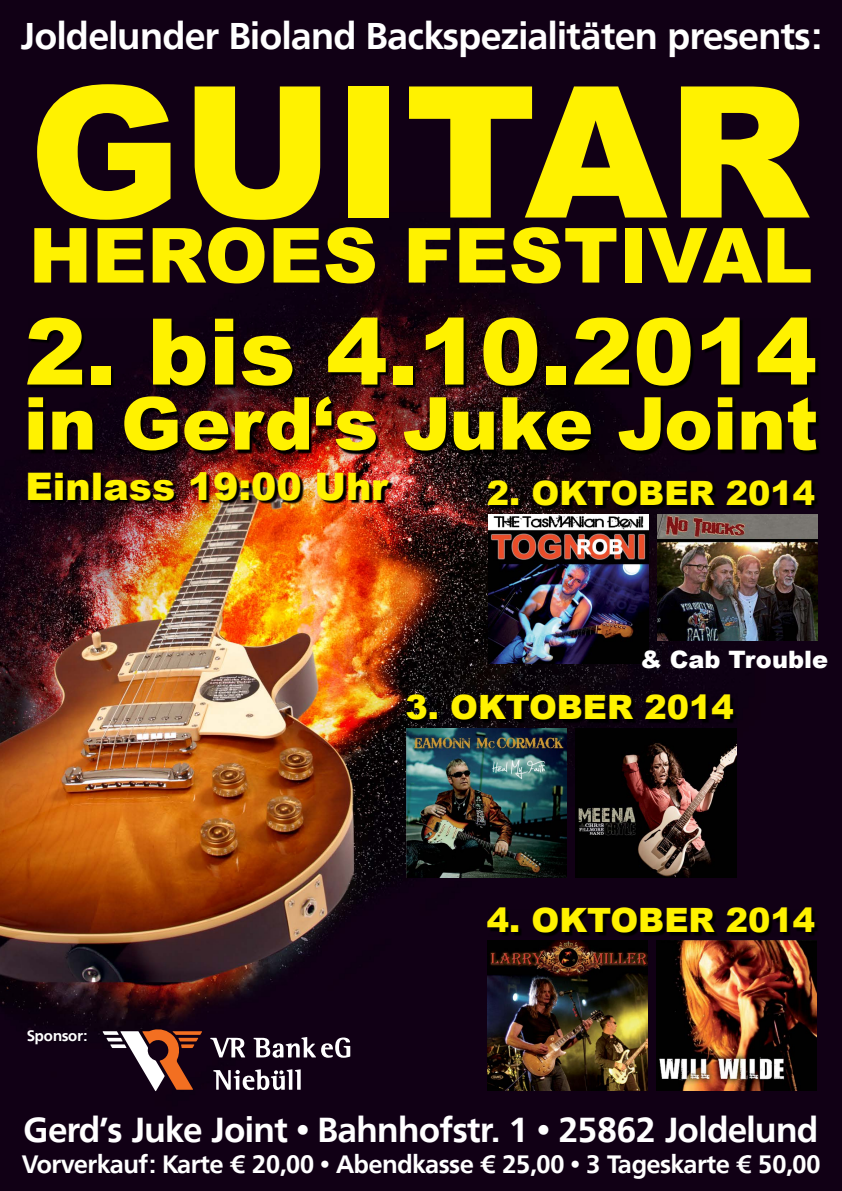
<style>
.page{position:relative;width:842px;height:1191px;background:#fff}
.page>*{position:absolute;margin:0;border:0;box-sizing:border-box;transform-origin:0 0}
.t1{font:900 183px "Arial";color:#fff200}
.t2{font:900 92px "Arial";color:#fff200}
.t3{font:900 76px "Arial";color:#fff200}
.t4{font:900 73px "Arial";color:#fff200}
.t5{font:900 37.95px "Arial";color:#fff200}
.t6{font:700 37px "Frutiger VR";color:#fff}
.t7{font:700 34.5px "Frutiger VR";color:#fff}
.t8{font:900 33.5px "Arial";color:#fff200}
.t9{font:700 25px "Frutiger VR";color:#fff}
.t10{font:900 24px "Arial";color:#fff}
.t11{font:700 15px "Frutiger VR";color:#fff}
</style>
<div class="page">
<img style="left:0;top:0;width:842px;height:1191px">
<svg style="left:29px;top:319px;width:792px;height:136px"></svg>
<svg style="left:103px;top:1029px;width:99px;height:62px"></svg>
<svg style="left:210px;top:1037px;width:35px;height:20px"></svg>
<svg style="left:254px;top:1037px;width:96px;height:20px"></svg>
<svg style="left:213px;top:1069px;width:88px;height:21px"></svg>
<svg style="left:489px;top:482px;width:330px;height:28px"></svg>
<img style="left:488px;top:514px;width:160px;height:150px">
<img style="left:657px;top:514px;width:160px;height:127px">
<div style="left:408px;top:696px;width:330px;height:28px;background:#000"></div>
<img style="left:407px;top:728px;width:160px;height:149px">
<img style="left:576px;top:728px;width:160px;height:149px">
<div style="left:489px;top:909px;width:330px;height:27px;background:#08000a"></div>
<img style="left:487px;top:940px;width:160px;height:150px">
<img style="left:656px;top:940px;width:160px;height:150px">
<img style="left:30px;top:473px;width:364px;height:31px">
<h3 class="t6" style="left:21px;top:14px;width:802px">Joldelunder Bioland Backspezialitäten presents:</h3>
<h1 class="t1" style="left:29px;top:19px;width:782px">GUITAR</h1>
<h3 class="t3" style="left:29px;top:200px;width:785px">HEROES FESTIVAL</h3>
<h2 class="t2" style="left:25px;top:285px;width:794px">2. bis 4.10.2014</h2>
<h3 class="t4" style="left:24px;top:370px;width:796px">in Gerd‘s Juke Joint</h3>
<h3 class="t5" style="left:26px;top:458px;width:364px">Einlass 19:00 Uhr</h3>
<h3 class="t8" style="left:487px;top:469px;width:330px">2. OKTOBER 2014</h3>
<p class="t10" style="left:640px;top:642px;width:189px">&amp; Cab Trouble</p>
<h3 class="t8" style="left:405px;top:683px;width:330px">3. OKTOBER 2014</h3>
<p class="t11" style="left:27px;top:1026px;width:62px">Sponsor:</p>
<h3 class="t8" style="left:487px;top:895px;width:330px">4. OKTOBER 2014</h3>
<h3 class="t7" style="left:24px;top:1108px;width:796px">Gerd’s Juke Joint • Bahnhofstr. 1 • 25862 Joldelund</h3>
<p class="t9" style="left:22px;top:1148px;width:800px">Vorverkauf: Karte € 20,00 • Abendkasse € 25,00 • 3 Tageskarte € 50,00</p>
</div>
